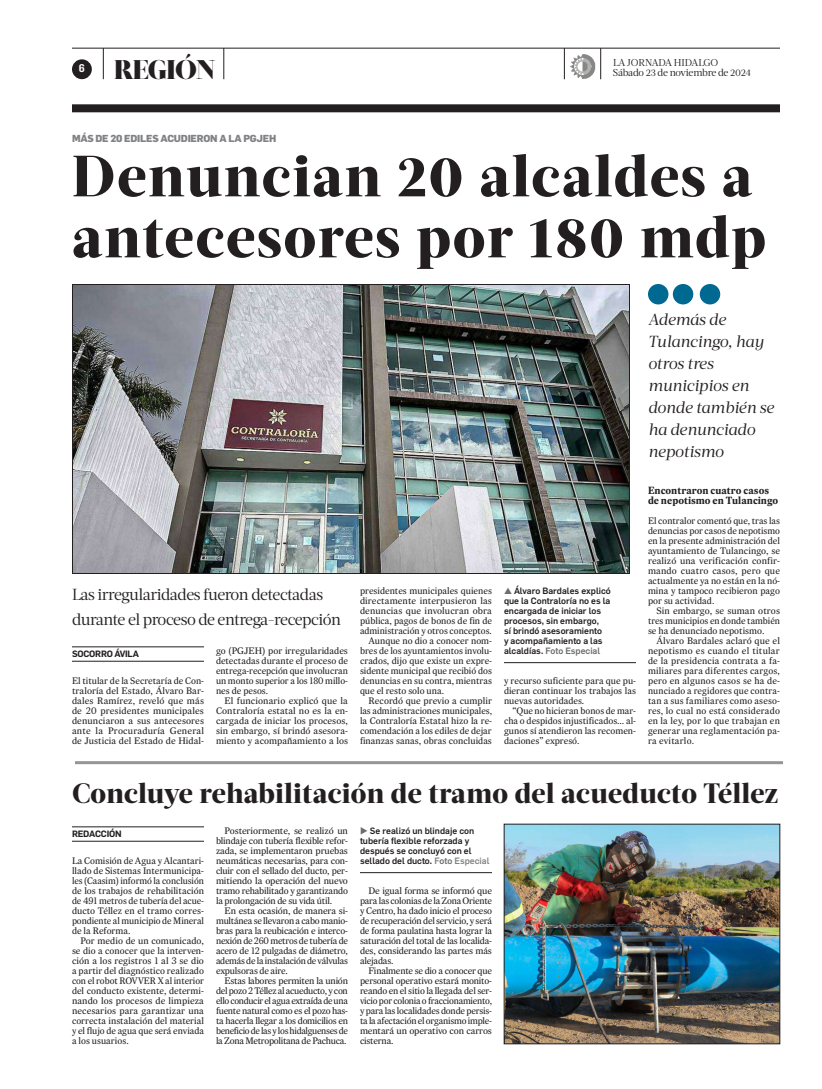
<style>
.page{position:relative;width:822px;height:1089px;background:#fff}
.page>*{position:absolute;margin:0;border:0;box-sizing:border-box;transform-origin:0 0}
.CABEZA_22{font:800 58px "Acta Headline";letter-spacing:.03em;color:#231f20}
.CABEZA_22-2{font:800 28px "Acta Headline";letter-spacing:.01em;color:#231f20}
.SECCION{font:900 27px "Acta Display";letter-spacing:-.03em;color:#231f20}
.DESTACADO_DE_NOTA{font:italic 16px/22px "Acta Deck";letter-spacing:-.01em;color:#231f20}
.SUMARIO_17{font:16px/25px "Acta Deck";letter-spacing:-.03em;color:#231f20}
.NUMERO_PAGINA{font:600 11px "Flama Semicond";color:#fff}
.SUBTITULOS_BODY_TEXT{font:700 10.5px/10px "Expresso Tx";color:#231f20}
.BALAZO_14{font:800 10px "Flama";letter-spacing:-.02em;color:#808285}
.FECHA_SUPERIOR{font:10px "Acta Deck";letter-spacing:-.025em;color:#231f20}
.LA_JORNADA{font:10px "Acta Deck";letter-spacing:-.01em;color:#231f20}
.BODY_TEXT{font:9.5px/10px "Expresso Tx";color:#231f20;text-align:justify}
.PIE_DE_FOTO_CON_PLEC{font:500 9px/10px "Flama";color:#231f20}
.CREDITO_COLUMNA{font:600 9px "Flama";letter-spacing:-.02em;color:#231f20}
.s1{color:#6c6d70}
.s2{color:#808285}
</style>
<div class="page">
<hr style="left:72px;top:647px;width:132px;height:1px;background:#231f20">
<hr style="left:72px;top:661px;width:132px;height:1px;background:#231f20">
<div style="left:72px;top:104px;width:708px;height:8px;background:#231f20"></div>
<hr style="left:72px;top:48px;width:708px;height:1px;background:#231f20">
<hr style="left:103px;top:48px;width:1px;height:31px;background:#231f20">
<hr style="left:224px;top:48px;width:1px;height:31px;background:#231f20">
<hr style="left:564px;top:48px;width:1px;height:31px;background:#231f20">
<hr style="left:601px;top:48px;width:1px;height:31px;background:#231f20">
<div style="left:72px;top:59px;width:20px;height:20px;background:#231f20;border-radius:50%"></div>
<img style="left:570px;top:54px;width:25px;height:25px">
<img style="left:74px;top:286px;width:554px;height:286px">
<div style="left:72px;top:284px;width:558px;height:290px;border:1px solid #231f20"></div>
<div style="left:648px;top:284px;width:20px;height:20px;background:#006991;border-radius:50%"></div>
<div style="left:673px;top:284px;width:20px;height:20px;background:#006991;border-radius:50%"></div>
<div style="left:700px;top:284px;width:20px;height:20px;background:#006991;border-radius:50%"></div>
<hr style="left:504px;top:662px;width:132px;height:1px;background:#231f20">
<hr style="left:75px;top:761px;width:708px;height:3px;background:#939598">
<hr style="left:72px;top:827px;width:132px;height:1px;background:#231f20">
<hr style="left:72px;top:841px;width:132px;height:1px;background:#231f20">
<hr style="left:360px;top:872px;width:132px;height:1px;background:#231f20">
<img style="left:506px;top:826px;width:272px;height:216px">
<div style="left:504px;top:824px;width:276px;height:220px;border:1px solid #231f20"></div>
<p class="NUMERO_PAGINA" style="left:79px;top:61px;width:8px">6</p>
<p class="SECCION" style="left:114px;top:53px;width:103px">REGIÓN</p>
<p class="LA_JORNADA" style="left:613px;top:57px;width:107px">LA JORNADA HIDALGO</p>
<p class="FECHA_SUPERIOR" style="left:613px;top:67px;width:140px">Sábado 23 de noviembre de 2024</p>
<p class="BALAZO_14" style="left:72px;top:131px;width:206px">MÁS DE 20 EDILES ACUDIERON A LA PGJEH</p>
<p class="CABEZA_22" style="left:72px;top:141px;width:682px">Denuncian 20 alcaldes a</p>
<p class="CABEZA_22" style="left:72px;top:202px;width:695px">antecesores por 180 mdp</p>
<p class="SUMARIO_17" style="left:72px;top:582px;width:271px">Las irregularidades fueron detectadas durante el proceso de entrega-recepción</p>
<p class="CREDITO_COLUMNA" style="left:72px;top:647px;width:69px">SOCORRO ÁVILA</p>
<p class="BODY_TEXT" style="left:72px;top:676px;width:134px">El titular de la Secretaría de Con&shy;traloría del Estado, Álvaro Bar&shy;dales Ramírez, reveló que más de 20 presidentes municipales denunciaron a sus antecesores ante la Procuraduría General de Justicia del Estado de Hidal-</p>
<p class="BODY_TEXT" style="left:216px;top:646px;width:134px">go (PGJEH) por irregularidades detectadas durante el proceso de entrega-recepción que involucran un monto superior a los 180 millo&shy;nes de pesos.</p>
<p class="BODY_TEXT" style="left:216px;top:696px;width:134px;text-indent:9px">El funcionario explicó que la Contraloría estatal no es la en&shy;cargada de iniciar los procesos, sin embargo, sí brindó asesora&shy;miento y acompañamiento a los</p>
<p class="BODY_TEXT" style="left:360px;top:586px;width:134px">presidentes municipales quienes directamente interpusieron las denuncias que involucran obra pública, pagos de bonos de fin de administración y otros conceptos.</p>
<p class="BODY_TEXT" style="left:360px;top:636px;width:134px;text-indent:9px">Aunque no dio a conocer nom&shy;bres de los ayuntamientos involu&shy;crados, dijo que existe un expre&shy;sidente municipal que recibió dos denuncias en su contra, mientras que el resto solo una.</p>
<p class="BODY_TEXT" style="left:360px;top:696px;width:134px;text-indent:9px">Recordó que previo a cumplir las administraciones municipales, la Contraloría Estatal hizo la re&shy;comendación a los ediles de dejar finanzas sanas, obras concluidas</p>
<p class="PIE_DE_FOTO_CON_PLEC" style="left:504px;top:585px;width:108px"><span class="s1">▲</span> Álvaro Bardales explicó que la Contraloría no es la encargada de iniciar los procesos, sin embargo,<br>sí brindó asesoramiento<br>y acompañamiento a las alcaldías. <span class="s1">Foto Especial</span></p>
<p class="BODY_TEXT" style="left:504px;top:676px;width:134px">y recurso suficiente para que pu&shy;dieran continuar los trabajos las nuevas autoridades.</p>
<p class="BODY_TEXT" style="left:504px;top:706px;width:134px;text-indent:9px">“Que no hicieran bonos de mar&shy;cha o despidos injustificados… al&shy;gunos sí atendieron las recomen&shy;daciones” expresó.</p>
<p class="DESTACADO_DE_NOTA" style="left:648px;top:308px;width:127px">Además de<br>Tulancingo, hay otros tres municipios en donde también se ha denunciado nepotismo</p>
<p class="SUBTITULOS_BODY_TEXT" style="left:648px;top:485px;width:132px">Encontraron cuatro casos de nepotismo en Tulancingo</p>
<p class="BODY_TEXT" style="left:648px;top:516px;width:134px">El contralor comentó que, tras las denuncias por casos de nepotismo en la presente administración del ayuntamiento de Tulancingo, se realizó una verificación confir&shy;mando cuatro casos, pero que actualmente ya no están en la nó&shy;mina y tampoco recibieron pago por su actividad.</p>
<p class="BODY_TEXT" style="left:648px;top:606px;width:134px;text-indent:9px">Sin embargo, se suman otros tres municipios en donde también se ha denunciado nepotismo.</p>
<p class="BODY_TEXT" style="left:648px;top:636px;width:134px;text-indent:9px">Álvaro Bardales aclaró que el nepotismo es cuando el titular de la presidencia contrata a fa&shy;miliares para diferentes cargos, pero en algunos casos se ha de&shy;nunciado a regidores que contra&shy;tan a sus familiares como aseso&shy;res, lo cual no está considerado en la ley, por lo que trabajan en generar una reglamentación pa&shy;ra evitarlo.</p>
<p class="CABEZA_22-2" style="left:72px;top:776px;width:708px">Concluye rehabilitación de tramo del acueducto Téllez</p>
<p class="PIE_DE_FOTO_CON_PLEC" style="left:360px;top:825px;width:131px"><span class="s1">◆</span> Se realizó un blindaje con tubería flexible reforzada y después se concluyó con el sellado del ducto. <span class="s2">F</span><span class="s1">oto</span> <span class="s2">Especial</span></p>
<p class="BODY_TEXT" style="left:216px;top:826px;width:134px;text-indent:9px">Posteriormente, se realizó un blindaje con tubería flexible refor&shy;zada, se implementaron pruebas neumáticas necesarias, para con&shy;cluir con el sellado del ducto, per&shy;mitiendo la operación del nuevo tramo rehabilitado y garantizando la prolongación de su vida útil.</p>
<p class="BODY_TEXT" style="left:216px;top:906px;width:134px;text-indent:9px">En esta ocasión, de manera si&shy;multánea se llevaron a cabo manio&shy;bras para la reubicación e interco&shy;nexión de 260 metros de tubería de acero de 12 pulgadas de diámetro, además de la instalación de válvulas expulsoras de aire.</p>
<p class="BODY_TEXT" style="left:216px;top:976px;width:134px;text-indent:9px">Estas labores permiten la unión del pozo 2 Téllez al acueducto, y con ello conducir el agua extraída de una fuente natural como es el pozo has&shy;ta hacerla llegar a los domicilios en beneficio de las y los hidalguenses de la Zona Metropolitana de Pachuca.</p>
<p class="CREDITO_COLUMNA" style="left:72px;top:827px;width:51px">REDACCIÓN</p>
<p class="BODY_TEXT" style="left:72px;top:856px;width:134px">La Comisión de Agua y Alcantari&shy;llado de Sistemas Intermunicipa&shy;les (Caasim) informó la conclusión de los trabajos de rehabilitación de 491 metros de tubería del acue&shy;ducto Téllez en el tramo corres&shy;pondiente al municipio de Mineral de la Reforma.</p>
<p class="BODY_TEXT" style="left:72px;top:936px;width:134px;text-indent:9px">Por medio de un comunicado, se dio a conocer que la interven&shy;ción a los registros 1 al 3 se dio a partir del diagnóstico realizado con el robot ROVVER X al interior del conducto existente, determi&shy;nando los procesos de limpieza necesarios para garantizar una correcta instalación del material y el flujo de agua que será enviada a los usuarios.</p>
<p class="BODY_TEXT" style="left:360px;top:886px;width:134px;text-indent:9px">De igual forma se informó que para las colonias de la Zona Oriente y Centro, ha dado inicio el proceso de recuperación del servicio, y será de forma paulatina hasta lograr la saturación del total de las localida&shy;des, considerando las partes más alejadas.</p>
<p class="BODY_TEXT" style="left:360px;top:966px;width:134px;text-indent:9px">Finalmente se dio a conocer que personal operativo estará monito&shy;reando en el sitio la llegada del ser&shy;vicio por colonia o fraccionamiento, y para las localidades donde persis&shy;ta la afectación el organismo imple&shy;mentará un operativo con carros cisterna.</p>
</div>
